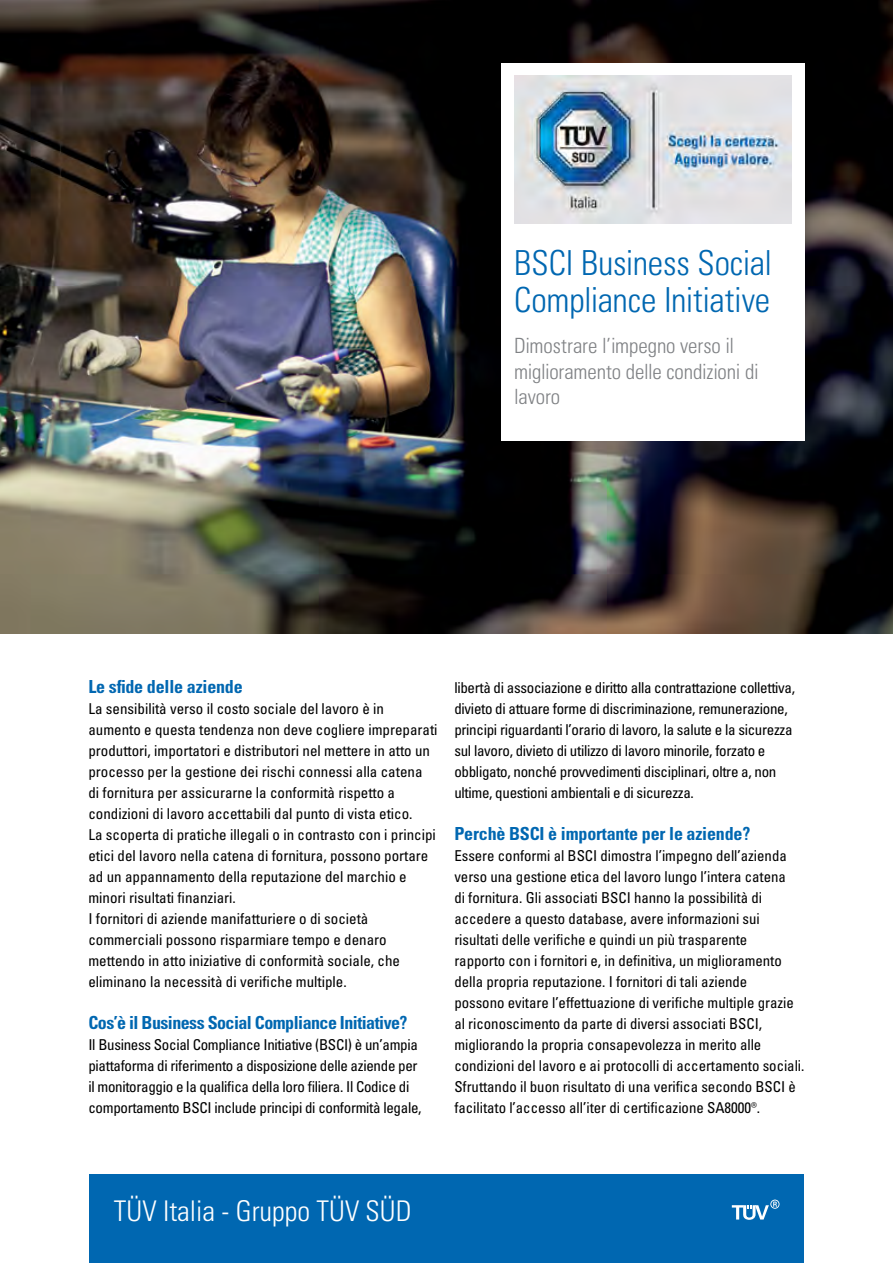
<style>
.page{position:relative;width:893px;height:1263px;background:#fff}
.page>*{position:absolute;margin:0;border:0;box-sizing:border-box;transform-origin:0 0}
.t1{font:34.5px/37.5px "Univers LTCYR 47 Light Cond";letter-spacing:-.005em;color:#0067b1}
.t2{font:28.5px "Univers LTCYR 47 Light Cond";color:#fff}
.t3{font:21px/25.5px "Univers LTCYR 47 Light Cond";letter-spacing:-.005em;color:#808285}
.t4{font:18px "Univers LTCYR 67 Bold Cond";letter-spacing:-.01em;color:#0067b1}
.t5{font:18px "Univers LTCYR 67 Bold Cond";letter-spacing:-.03em;color:#0067b1}
.t6{font:condensed 15px/21px "Univers LTCYR 57";color:#000}
.t7{font:condensed 15px/21px "Univers LTCYR 57";letter-spacing:-.02em;color:#000}
</style>
<div class="page">
<div style="left:89px;top:1174px;width:715px;height:89px;background:#0067b1"></div>
<img style="left:0;top:0;width:893px;height:633px">
<svg style="left:732px;top:1199px;width:47px;height:21px"></svg>
<div style="left:501px;top:63px;width:304px;height:378px;background:#fff"></div>
<img style="left:514px;top:76px;width:278px;height:148px">
<h1 class="t1" style="left:514px;top:242px;width:259px">BSCI Business Social<br>Compliance Initiative</h1>
<h3 class="t3" style="left:514px;top:332px;width:246px">Dimostrare l’impegno verso il miglioramento delle condizioni di lavoro</h3>
<p class="t4" style="left:88px;top:676px;width:156px">Le sfide delle aziende</p>
<p class="t6" style="left:88px;top:698px;width:351px">La sensibilità verso il costo sociale del lavoro è in aumento e questa tendenza non deve cogliere impreparati produttori, importatori e distributori nel mettere in atto un processo per la gestione dei rischi connessi alla catena<br>di fornitura per assicurarne la conformità rispetto a condizioni di lavoro accettabili dal punto di vista etico.<br>La scoperta di pratiche illegali o in contrasto con i principi etici del lavoro nella catena di fornitura, possono portare ad un appannamento della reputazione del marchio e minori risultati finanziari.<br>I fornitori di aziende manifatturiere o di società commerciali possono risparmiare tempo e denaro mettendo in atto iniziative di conformità sociale, che eliminano la necessità di verifiche multiple.</p>
<p class="t5" style="left:88px;top:1012px;width:321px">Cos’è il Business Social Compliance Initiative?</p>
<p class="t7" style="left:88px;top:1034px;width:335px">Il Business Social Compliance Initiative (BSCI) è un’ampia piattaforma di riferimento a disposizione delle aziende per il monitoraggio e la qualifica della loro filiera. Il Codice di comportamento BSCI include principi di conformità legale,</p>
<p class="t7" style="left:454px;top:677px;width:342px">libertà di associazione e diritto alla contrattazione collettiva, divieto di attuare forme di discriminazione, remunerazione, principi riguardanti l’orario di lavoro, la salute e la sicurezza sul lavoro, divieto di utilizzo di lavoro minorile, forzato e obbligato, nonché provvedimenti disciplinari, oltre a, non ultime, questioni ambientali e di sicurezza.</p>
<p class="t4" style="left:454px;top:823px;width:297px">Perchè BSCI è importante per le aziende?</p>
<p class="t6" style="left:454px;top:845px;width:352px">Essere conformi al BSCI dimostra l’impegno dell’azienda verso una gestione etica del lavoro lungo l’intera catena<br>di fornitura. Gli associati BSCI hanno la possibilità di accedere a questo database, avere informazioni sui risultati delle verifiche e quindi un più trasparente<br>rapporto con i fornitori e, in definitiva, un miglioramento della propria reputazione. I fornitori di tali aziende<br>possono evitare l’effettuazione di verifiche multiple grazie al riconoscimento da parte di diversi associati BSCI, migliorando la propria consapevolezza in merito alle condizioni del lavoro e ai protocolli di accertamento sociali.<br>Sfruttando il buon risultato di una verifica secondo BSCI è facilitato l’accesso all’iter di certificazione SA8000®.</p>
<h2 class="t2" style="left:114px;top:1191px;width:299px">TÜV Italia - Gruppo TÜV SÜD</h2>
</div>
